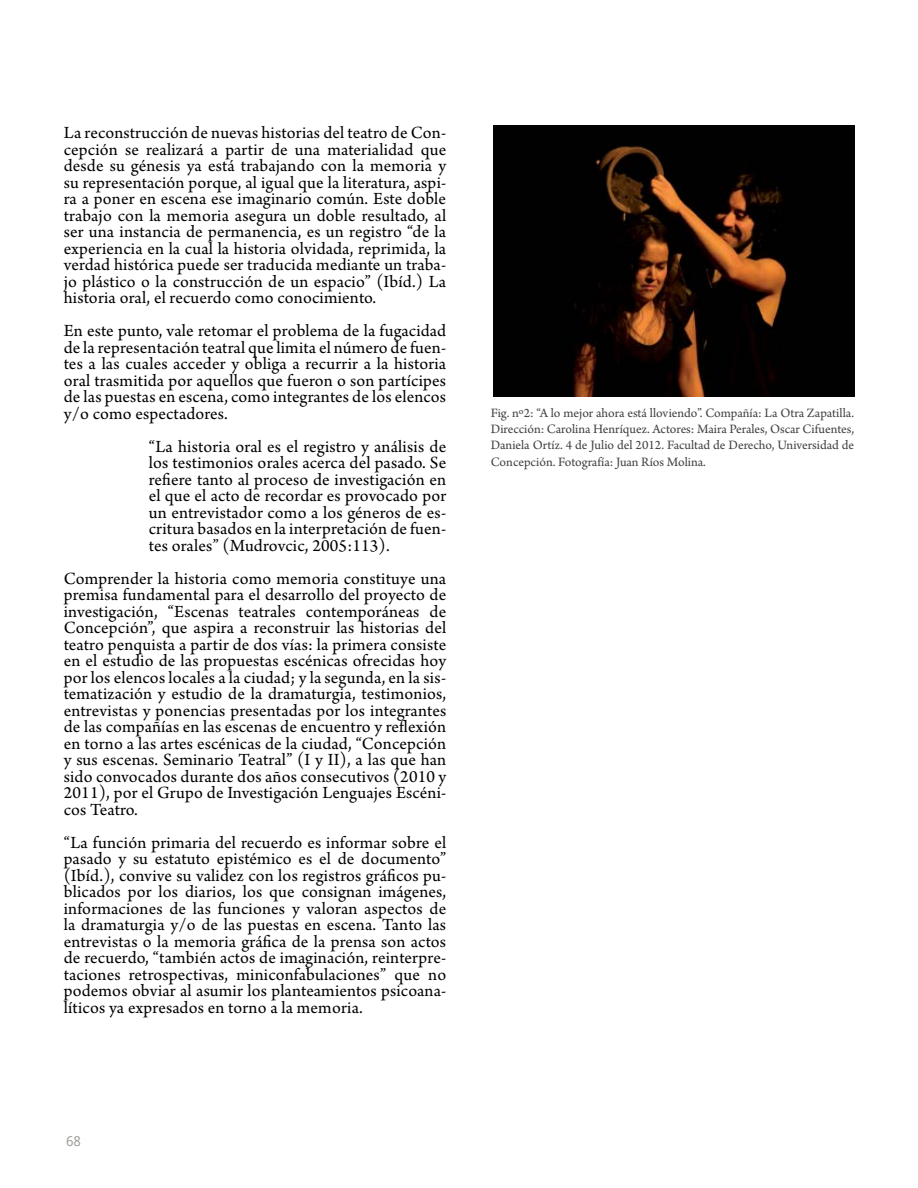
<style>
.page{position:relative;width:918px;height:1188px;background:#fff}
.page>*{position:absolute;margin:0;border:0;box-sizing:border-box;transform-origin:0 0}
.t1{font:18px/16.5px "Arno Pro";letter-spacing:.01em;color:#000;text-align:justify}
.t2{font:13.5px/16.2px "Arno Pro";color:#414042;text-align:justify}
.t3{font:13.5px "Droid Sans";color:#9c9f99}
</style>
<div class="page">
<img style="left:493px;top:126px;width:361px;height:271px">
<p class="t1" style="left:64px;top:125px;width:384px">La reconstrucción de nuevas historias del teatro de Con&shy;cepción se realizará a partir de una materialidad que desde su génesis ya está trabajando con la memoria y su representación porque, al igual que la literatura, aspi&shy;ra a poner en escena ese imaginario común. Este doble trabajo con la memoria asegura un doble resultado, al ser una instancia de permanencia, es un registro “de la experiencia en la cual la historia olvidada, reprimida, la verdad histórica puede ser traducida mediante un traba&shy;jo plástico o la construcción de un espacio” (Ibíd.) La historia oral, el recuerdo como conocimiento.</p>
<p class="t1" style="left:64px;top:323px;width:384px">En este punto, vale retomar el problema de la fugacidad de la representación teatral que limita el número de fuen&shy;tes a las cuales acceder y obliga a recurrir a la historia oral trasmitida por aquellos que fueron o son partícipes de las puestas en escena, como integrantes de los elencos y/o como espectadores.</p>
<p class="t1" style="left:149px;top:439px;width:299px">“La historia oral es el registro y análisis de los testimonios orales acerca del pasado. Se refiere tanto al proceso de investigación en el que el acto de recordar es provocado por un entrevistador como a los géneros de es&shy;critura basados en la interpretación de fuen&shy;tes orales” (Mudrovcic, 2005:113).</p>
<p class="t1" style="left:64px;top:571px;width:384px">Comprender la historia como memoria constituye una premisa fundamental para el desarrollo del proyecto de investigación, “Escenas teatrales contemporáneas de Concepción”, que aspira a reconstruir las historias del teatro penquista a partir de dos vías: la primera consiste en el estudio de las propuestas escénicas ofrecidas hoy por los elencos locales a la ciudad; y la segunda, en la sis&shy;tematización y estudio de la dramaturgia, testimonios, entrevistas y ponencias presentadas por los integrantes de las compañías en las escenas de encuentro y reflexión en torno a las artes escénicas de la ciudad, “Concepción y sus escenas. Seminario Teatral” (I y II), a las que han sido convocados durante dos años consecutivos (2010 y 2011), por el Grupo de Investigación Lenguajes Escéni&shy;cos Teatro.</p>
<p class="t1" style="left:64px;top:835px;width:384px">“La función primaria del recuerdo es informar sobre el pasado y su estatuto epistémico es el de documento” (Ibíd.), convive su validez con los registros gráficos pu&shy;blicados por los diarios, los que consignan imágenes, informaciones de las funciones y valoran aspectos de la dramaturgia y/o de las puestas en escena. Tanto las entrevistas o la memoria gráfica de la prensa son actos de recuerdo, “también actos de imaginación, reinterpre&shy;taciones retrospectivas, miniconfabulaciones” que no podemos obviar al asumir los planteamientos psicoana&shy;líticos ya expresados en torno a la memoria.</p>
<p class="t2" style="left:491px;top:406px;width:365px">Fig. nº2: “A lo mejor ahora está lloviendo”. Compañía: La Otra Zapatilla.<br>Dirección: Carolina Henríquez. Actores: Maira Perales, Oscar Cifuentes, Daniela Ortíz. 4 de Julio del 2012. Facultad de Derecho, Universidad de Concepción. Fotografía: Juan Ríos Molina.</p>
<p class="t3" style="left:66px;top:1134px;width:16px">68</p>
</div>
